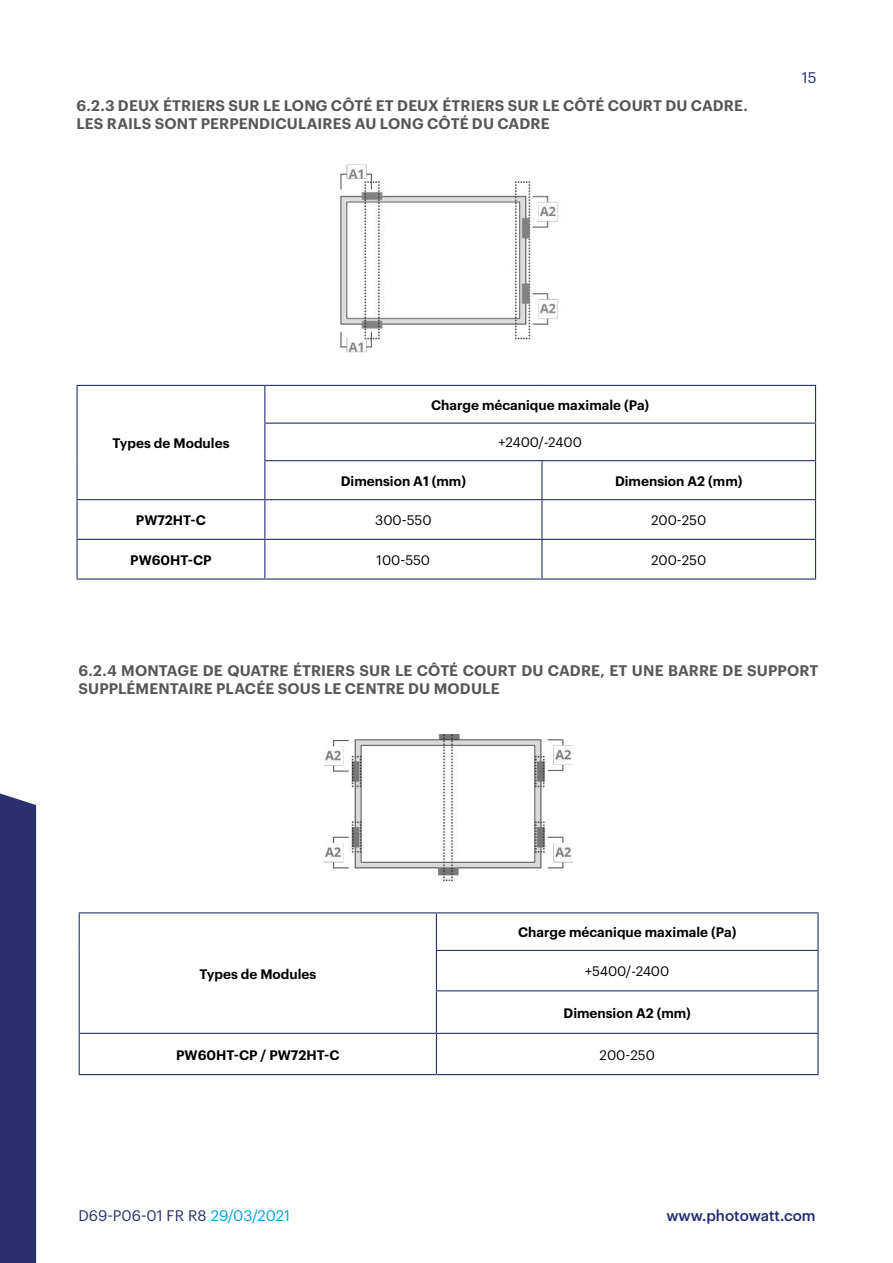
<style>
.page{position:relative;width:893px;height:1263px;background:#fff}
.page>*{position:absolute;margin:0;border:0;box-sizing:border-box;transform-origin:0 0}
.t1{font:600 15px/18px "Graphik";letter-spacing:.01em;color:#575756}
.t2{font:15px "Graphik";color:#29306d}
.t3{font:500 15px "Graphik";color:#212a72}
.t4{font:15px "Graphik";color:#212a72}
.t5{font:600 13.5px "Graphik";color:#000}
.t6{font:13.5px "Graphik";letter-spacing:-.005em;color:#000}
.s1{color:#009fe3}
</style>
<div class="page">
<div style="left:0;top:793px;width:36px;height:470px;background:#29306d"></div>
<img style="left:340px;top:164px;width:219px;height:189px">
<hr style="left:76px;top:385px;width:189px;height:1px;background:#29306d">
<hr style="left:76px;top:386px;width:2px;height:37px;background:#29306d">
<hr style="left:76px;top:423px;width:2px;height:38px;background:#29306d">
<hr style="left:76px;top:461px;width:2px;height:38px;background:#29306d">
<hr style="left:265px;top:385px;width:277px;height:1px;background:#29306d">
<hr style="left:264px;top:386px;width:1px;height:37px;background:#29306d">
<hr style="left:542px;top:385px;width:274px;height:1px;background:#29306d">
<hr style="left:815px;top:386px;width:1px;height:37px;background:#29306d">
<hr style="left:264px;top:423px;width:278px;height:1px;background:#29306d">
<hr style="left:264px;top:424px;width:1px;height:36px;background:#29306d">
<hr style="left:542px;top:423px;width:274px;height:1px;background:#29306d">
<hr style="left:815px;top:424px;width:1px;height:36px;background:#29306d">
<hr style="left:264px;top:460px;width:278px;height:1px;background:#29306d">
<hr style="left:264px;top:461px;width:1px;height:38px;background:#29306d">
<hr style="left:542px;top:460px;width:274px;height:1px;background:#29306d">
<hr style="left:541px;top:461px;width:2px;height:38px;background:#29306d">
<hr style="left:815px;top:461px;width:1px;height:38px;background:#29306d">
<hr style="left:76px;top:499px;width:189px;height:1px;background:#29306d">
<hr style="left:76px;top:500px;width:2px;height:39px;background:#29306d">
<hr style="left:265px;top:499px;width:277px;height:1px;background:#29306d">
<hr style="left:264px;top:500px;width:1px;height:39px;background:#29306d">
<hr style="left:542px;top:499px;width:274px;height:1px;background:#29306d">
<hr style="left:541px;top:500px;width:2px;height:39px;background:#29306d">
<hr style="left:815px;top:500px;width:1px;height:39px;background:#29306d">
<hr style="left:76px;top:539px;width:189px;height:1px;background:#29306d">
<hr style="left:76px;top:540px;width:2px;height:38px;background:#29306d">
<hr style="left:265px;top:539px;width:277px;height:1px;background:#29306d">
<hr style="left:264px;top:540px;width:1px;height:38px;background:#29306d">
<hr style="left:542px;top:539px;width:274px;height:1px;background:#29306d">
<hr style="left:541px;top:540px;width:2px;height:38px;background:#29306d">
<hr style="left:815px;top:540px;width:1px;height:38px;background:#29306d">
<hr style="left:76px;top:578px;width:189px;height:2px;background:#29306d">
<hr style="left:265px;top:578px;width:277px;height:2px;background:#29306d">
<hr style="left:542px;top:578px;width:274px;height:2px;background:#29306d">
<img style="left:323px;top:735px;width:250px;height:147px">
<hr style="left:79px;top:912px;width:357px;height:1px;background:#29306d">
<hr style="left:79px;top:913px;width:1px;height:37px;background:#29306d">
<hr style="left:79px;top:950px;width:1px;height:41px;background:#29306d">
<hr style="left:79px;top:991px;width:1px;height:42px;background:#29306d">
<hr style="left:436px;top:912px;width:383px;height:1px;background:#29306d">
<hr style="left:436px;top:913px;width:1px;height:37px;background:#29306d">
<hr style="left:817px;top:913px;width:2px;height:37px;background:#29306d">
<hr style="left:436px;top:950px;width:383px;height:1px;background:#29306d">
<hr style="left:436px;top:951px;width:1px;height:39px;background:#29306d">
<hr style="left:817px;top:951px;width:2px;height:39px;background:#29306d">
<hr style="left:436px;top:990px;width:383px;height:1px;background:#29306d">
<hr style="left:436px;top:991px;width:1px;height:42px;background:#29306d">
<hr style="left:817px;top:991px;width:2px;height:42px;background:#29306d">
<hr style="left:79px;top:1033px;width:357px;height:1px;background:#29306d">
<hr style="left:79px;top:1034px;width:1px;height:40px;background:#29306d">
<hr style="left:436px;top:1033px;width:383px;height:1px;background:#29306d">
<hr style="left:436px;top:1034px;width:1px;height:40px;background:#29306d">
<hr style="left:817px;top:1034px;width:2px;height:40px;background:#29306d">
<hr style="left:79px;top:1074px;width:357px;height:1px;background:#29306d">
<hr style="left:436px;top:1074px;width:383px;height:1px;background:#29306d">
<p class="t1" style="left:77px;top:96px;width:673px">6.2.3 DEUX ÉTRIERS SUR LE LONG CÔTÉ ET DEUX ÉTRIERS SUR LE CÔTÉ COURT DU CADRE.<br>LES RAILS SONT PERPENDICULAIRES AU LONG CÔTÉ DU CADRE</p>
<p class="t4" style="left:802px;top:67px;width:16px">15</p>
<p class="t5" style="left:112px;top:433px;width:118px">Types de Modules</p>
<p class="t5" style="left:431px;top:395px;width:220px">Charge mécanique maximale (Pa)</p>
<p class="t6" style="left:498px;top:432px;width:85px">+2400/-2400</p>
<p class="t5" style="left:341px;top:470px;width:127px">Dimension A1 (mm)</p>
<p class="t5" style="left:615px;top:470px;width:129px">Dimension A2 (mm)</p>
<p class="t5" style="left:136px;top:510px;width:72px">PW72HT-C</p>
<p class="t6" style="left:375px;top:510px;width:58px">300-550</p>
<p class="t6" style="left:651px;top:510px;width:57px">200-250</p>
<p class="t5" style="left:130px;top:549px;width:83px">PW60HT-CP</p>
<p class="t6" style="left:377px;top:550px;width:55px">100-550</p>
<p class="t6" style="left:651px;top:550px;width:57px">200-250</p>
<p class="t1" style="left:78px;top:660px;width:742px">6.2.4 MONTAGE DE QUATRE ÉTRIERS SUR LE CÔTÉ COURT DU CADRE, ET UNE BARRE DE SUPPORT<br>SUPPLÉMENTAIRE PLACÉE SOUS LE CENTRE DU MODULE</p>
<p class="t5" style="left:199px;top:963px;width:118px">Types de Modules</p>
<p class="t5" style="left:518px;top:922px;width:220px">Charge mécanique maximale (Pa)</p>
<p class="t6" style="left:585px;top:961px;width:86px">+5400/-2400</p>
<p class="t5" style="left:564px;top:1002px;width:129px">Dimension A2 (mm)</p>
<p class="t5" style="left:176px;top:1044px;width:165px">PW60HT-CP / PW72HT-C</p>
<p class="t6" style="left:600px;top:1044px;width:57px">200-250</p>
<p class="t2" style="left:78px;top:1204px;width:213px">D69-P06-01 FR R8 <span class="s1">29/03/2021</span></p>
<p class="t3" style="left:666px;top:1204px;width:151px">www.photowatt.com</p>
</div>
